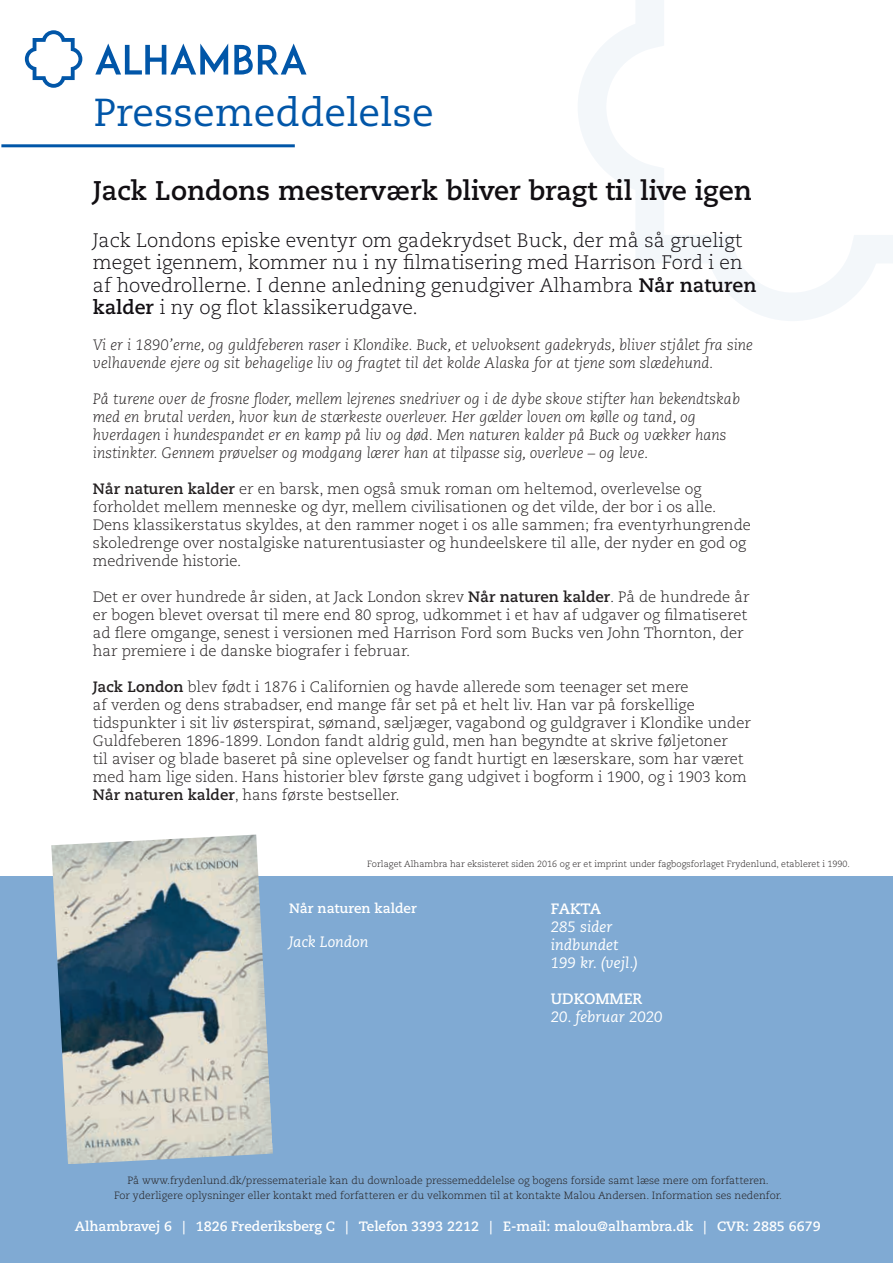
<style>
.page{position:relative;width:893px;height:1263px;background:#fff}
.page>*{position:absolute;margin:0;border:0;box-sizing:border-box;transform-origin:0 0}
.t1{font:39px "Caecilia";color:#0156a8}
.t2{font:700 27px "Caecilia";color:#110e12}
.t3{font:300 19.5px/22.5px "Caecilia";color:#110e12}
.t4{font:300 15px/18px "Caecilia";color:#231f20}
.t5{font:italic 300 15px/18px "Caecilia";color:#231f20}
.t6{font:italic 15px/18px "Caecilia";color:#fff}
.t7{font:700 15px "Caecilia";color:#fff}
.t8{font:italic 15px "Caecilia LT Std";color:#fff}
.t9{font:700 13.5px "Caecilia";color:#fff}
.t10{font:300 10.5px/15px "Caecilia LT Std";color:#231f20;text-align:center}
.t11{font:300 9px "Caecilia";color:#231f20}
.s1{font-weight:700}
</style>
<div class="page">
<div style="left:0;top:876px;width:893px;height:387px;background:#80aad3"></div>
<svg style="left:578px;top:0;width:315px;height:321px"></svg>
<svg style="left:95px;top:44px;width:133px;height:31px"></svg>
<svg style="left:234px;top:44px;width:72px;height:31px"></svg>
<svg style="left:25px;top:30px;width:57px;height:58px"></svg>
<hr style="left:1px;top:144px;width:294px;height:3px;background:#0156a8">
<img style="left:51px;top:834px;width:222px;height:330px">
<h1 class="t1" style="left:94px;top:90px;width:341px">Pressemeddelelse</h1>
<h2 class="t2" style="left:93px;top:175px;width:660px">Jack Londons mesterværk bliver bragt til live igen</h2>
<p class="t3" style="left:93px;top:229px;width:665px">Jack Londons episke eventyr om gadekrydset Buck, der må så grueligt meget igennem, kommer nu i ny filmatisering med Harrison Ford i en af hovedrollerne. I denne anledning genudgiver Alhambra <span class="s1">Når naturen kalder</span> i ny og flot klassikerudgave.</p>
<p class="t5" style="left:93px;top:336px;width:661px">Vi er i 1890’erne, og guldfeberen raser i Klondike. Buck, et velvoksent gadekryds, bliver stjålet fra sine velhavende ejere og sit behagelige liv og fragtet til det kolde Alaska for at tjene som slædehund.</p>
<p class="t5" style="left:93px;top:390px;width:649px">På turene over de frosne floder, mellem lejrenes snedriver og i de dybe skove stifter han bekendtskab med en brutal verden, hvor kun de stærkeste overlever. Her gælder loven om kølle og tand, og hverdagen i hundespandet er en kamp på liv og død. Men naturen kalder på Buck og vækker hans instinkter. Gennem prøvelser og modgang lærer han at tilpasse sig, overleve – og leve.</p>
<p class="t4" style="left:93px;top:480px;width:660px"><span class="s1">Når naturen kalder</span> er en barsk, men også smuk roman om heltemod, overlevelse og forholdet mellem menneske og dyr, mellem civilisationen og det vilde, der bor i os alle.<br>Dens klassikerstatus skyldes, at den rammer noget i os alle sammen; fra eventyrhungrende skoledrenge over nostalgiske naturentusiaster og hundeelskere til alle, der nyder en god og medrivende historie.</p>
<p class="t4" style="left:93px;top:588px;width:658px">Det er over hundrede år siden, at Jack London skrev <span class="s1">Når naturen kalder</span>. På de hundrede år er bogen blevet oversat til mere end 80 sprog, udkommet i et hav af udgaver og filmatiseret ad flere omgange, senest i versionen med Harrison Ford som Bucks ven John Thornton, der har premiere i de danske biografer i februar.</p>
<p class="t4" style="left:93px;top:678px;width:660px"><span class="s1">Jack London</span> blev født i 1876 i Californien og havde allerede som teenager set mere<br>af verden og dens strabadser, end mange får set på et helt liv. Han var på forskellige tidspunkter i sit liv østerspirat, sømand, sæljæger, vagabond og guldgraver i Klondike under Guldfeberen 1896-1899. London fandt aldrig guld, men han begyndte at skrive føljetoner<br>til aviser og blade baseret på sine oplevelser og fandt hurtigt en læserskare, som har været med ham lige siden. Hans historier blev første gang udgivet i bogform i 1900, og i 1903 kom <span class="s1">Når naturen kalder</span>, hans første bestseller.</p>
<p class="t11" style="left:367px;top:858px;width:484px">Forlaget Alhambra har eksisteret siden 2016 og er et imprint under fagbogsforlaget Frydenlund, etableret i 1990.</p>
<p class="t9" style="left:289px;top:900px;width:129px">Når naturen kalder</p>
<p class="t8" style="left:289px;top:933px;width:81px">Jack London</p>
<p class="t7" style="left:551px;top:900px;width:52px">FAKTA</p>
<p class="t6" style="left:551px;top:918px;width:89px">285 sider indbundet<br>199 kr. (vejl.)</p>
<p class="t7" style="left:551px;top:990px;width:93px">UDKOMMER</p>
<p class="t6" style="left:551px;top:1008px;width:113px">20. februar 2020</p>
<p class="t10" style="left:114px;top:1173px;width:670px">På www.frydenlund.dk/pressemateriale kan du downloade pressemeddelelse og bogens forside samt læse mere om forfatteren.<br>For yderligere oplysninger eller kontakt med forfatteren er du velkommen til at kontakte Malou Andersen. Information ses nedenfor.</p>
<p class="t9" style="left:75px;top:1218px;width:748px">Alhambravej 6 | 1826 Frederiksberg C | Telefon 3393 2212 | E-mail: malou@alhambra.dk | CVR: 2885 6679</p>
</div>
